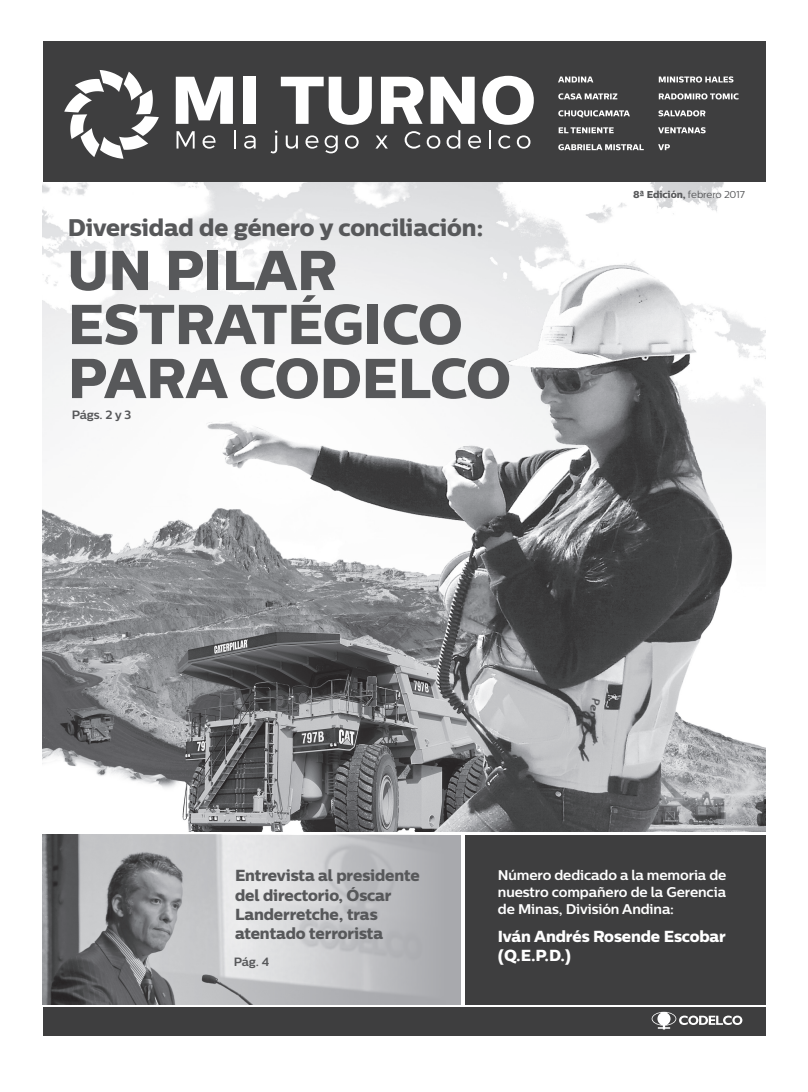
<style>
.page{position:relative;width:808px;height:1092px;background:#fff}
.page>*{position:absolute;margin:0;border:0;box-sizing:border-box;transform-origin:0 0}
.t1{font:56px/54px "Centrale Sans X Bold";letter-spacing:-.01em;color:#57585a}
.t2{font:24px "Centrale Sans X Bold";letter-spacing:-.01em;color:#57585a}
.t3{font:16px/19.2px "Centrale Sans X Bold";letter-spacing:-.01em;color:#57585a}
.t4{font:16px/19.2px "Centrale Sans X Bold";letter-spacing:-.01em;color:#fff}
.t5{font:700 14px/16.8px "Centrale Sans";letter-spacing:-.01em;color:#fff;text-align:justify}
.t6{font:700 12px "Centrale Sans";letter-spacing:-.01em;color:#57585a}
.t7{font:10px "Centrale Sans";letter-spacing:-.01em;color:#57585a}
.s1{font-family:"Centrale Sans X Bold"}
</style>
<div class="page">
<img style="left:43px;top:181px;width:722px;height:650px">
<div style="left:43px;top:1007px;width:722px;height:28px;background:#3e3e3f"></div>
<div style="left:43px;top:834px;width:418px;height:169px;background:#a8a9ad"></div>
<div style="left:465px;top:834px;width:300px;height:169px;background:#3e3e3f"></div>
<div style="left:43px;top:41px;width:722px;height:140px;background:#3e3e3f"></div>
<svg style="left:558px;top:144px;width:86px;height:6px"></svg>
<svg style="left:559px;top:127px;width:55px;height:6px"></svg>
<svg style="left:558px;top:110px;width:72px;height:8px"></svg>
<svg style="left:558px;top:93px;width:59px;height:6px"></svg>
<svg style="left:558px;top:76px;width:35px;height:6px"></svg>
<svg style="left:658px;top:127px;width:48px;height:6px"></svg>
<svg style="left:658px;top:110px;width:47px;height:6px"></svg>
<svg style="left:659px;top:93px;width:80px;height:6px"></svg>
<svg style="left:659px;top:76px;width:74px;height:7px"></svg>
<svg style="left:658px;top:144px;width:12px;height:6px"></svg>
<svg style="left:64px;top:70px;width:95px;height:89px"></svg>
<svg style="left:176px;top:77px;width:57px;height:47px"></svg>
<div style="left:243px;top:77px;width:13px;height:47px;background:#fff"></div>
<svg style="left:177px;top:131px;width:18px;height:17px"></svg>
<svg style="left:203px;top:135px;width:13px;height:14px"></svg>
<svg style="left:234px;top:130px;width:2px;height:18px"></svg>
<svg style="left:244px;top:135px;width:12px;height:14px"></svg>
<svg style="left:271px;top:76px;width:263px;height:77px"></svg>
<svg style="left:652px;top:1011px;width:90px;height:18px"></svg>
<img style="left:43px;top:834px;width:402px;height:169px">
<h2 class="t2" style="left:68px;top:212px;width:417px">Diversidad de género y conciliación:</h2>
<h1 class="t1" style="left:68px;top:242px;width:445px">UN PILAR<br>ESTRATÉGICO<br>PARA CODELCO</h1>
<p class="t6" style="left:72px;top:407px;width:61px">Págs. 2 y 3</p>
<p class="t7" style="left:633px;top:189px;width:114px"><span class="s1">8ª Edición,</span> febrero 2017</p>
<p class="t3" style="left:235px;top:865px;width:186px">Entrevista al presidente del directorio, Óscar<br>Landerretche, tras atentado terrorista</p>
<p class="t5" style="left:498px;top:866px;width:230px">Número dedicado a la memoria de nuestro compañero de la Gerencia de Minas, División Andina:</p>
<p class="t4" style="left:498px;top:926px;width:230px">Iván Andrés Rosende Escobar (Q.E.P.D.)</p>
<p class="t6" style="left:234px;top:954px;width:37px">Pág. 4</p>
</div>
